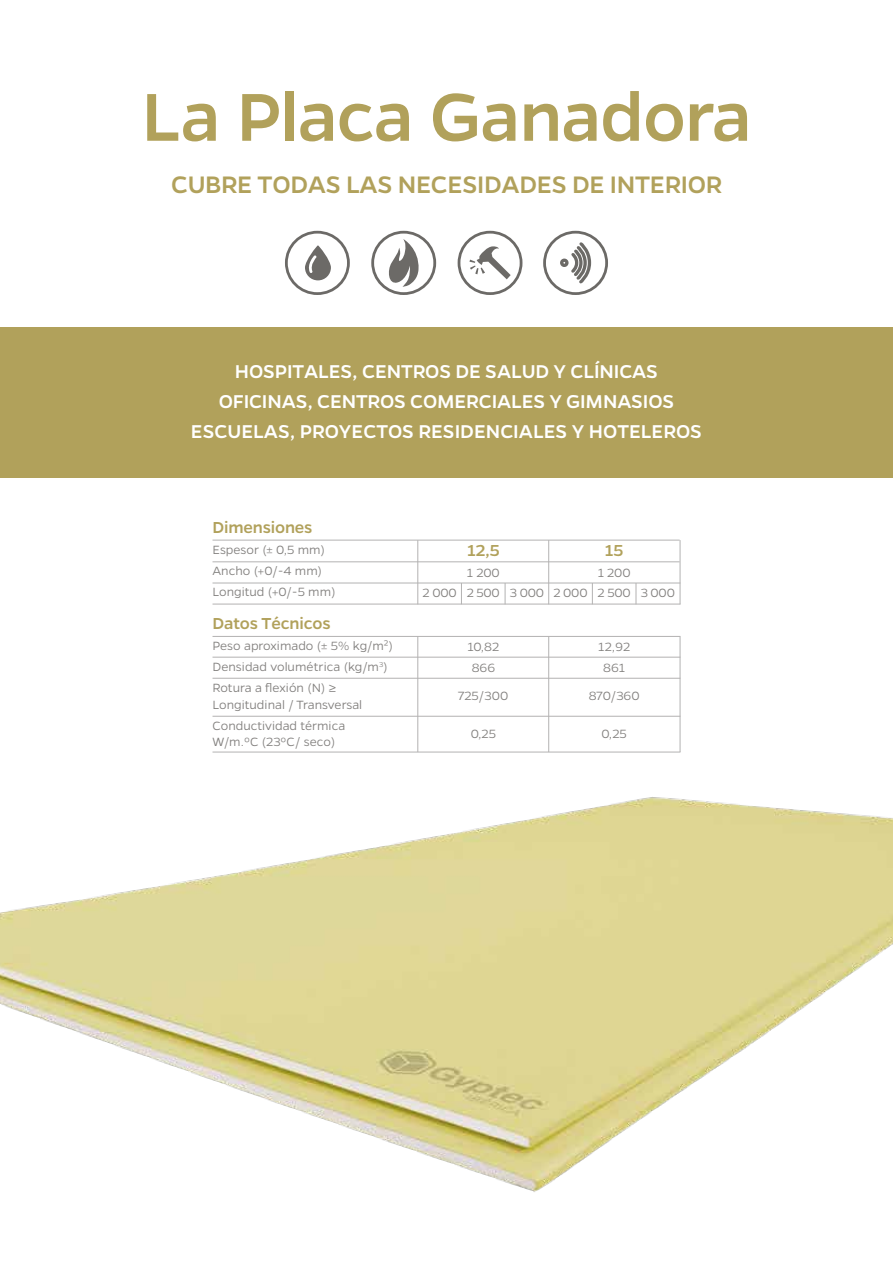
<style>
.page{position:relative;width:893px;height:1263px;background:#fff}
.page>*{position:absolute;margin:0;border:0;box-sizing:border-box;transform-origin:0 0}
.t1{font:500 76.5px "Gentona";letter-spacing:-.01em;color:#b1a15b}
.t2{font:500 27px "Gentona";letter-spacing:-.01em;color:#b1a15b}
.t3{font:500 21px/30px "Gentona";letter-spacing:-.005em;color:#fff;text-align:center}
.t4{font:500 18px "Gentona";letter-spacing:-.01em;color:#b1a15b}
.t5{font:300 13.5px/21px "Gentona";color:#817f7d}
.s1{font-family:"Myriad Pro";font-weight:400}
</style>
<div class="page">
<div style="left:0;top:326px;width:893px;height:151px;background:#b1a15b"></div>
<img style="left:0;top:738px;width:893px;height:454px">
<svg style="left:285px;top:231px;width:65px;height:64px"></svg>
<svg style="left:458px;top:231px;width:64px;height:64px"></svg>
<svg style="left:371px;top:231px;width:65px;height:64px"></svg>
<svg style="left:543px;top:231px;width:65px;height:64px"></svg>
<div style="left:560px;top:259px;width:9px;height:8px;border:3px solid #6c6a67;border-radius:50%"></div>
<hr style="left:213px;top:561px;width:467px;height:1px;background:#b3b2b2">
<hr style="left:213px;top:540px;width:467px;height:1px;background:#b3b2b2">
<hr style="left:213px;top:583px;width:467px;height:1px;background:#b3b2b2">
<hr style="left:213px;top:604px;width:467px;height:1px;background:#b3b2b2">
<hr style="left:417px;top:540px;width:1px;height:64px;background:#b3b2b2">
<hr style="left:548px;top:540px;width:1px;height:64px;background:#b3b2b2">
<svg style="left:461px;top:584px;width:1px;height:20px"></svg>
<svg style="left:505px;top:583px;width:1px;height:21px"></svg>
<svg style="left:636px;top:583px;width:1px;height:21px"></svg>
<svg style="left:592px;top:584px;width:1px;height:20px"></svg>
<hr style="left:680px;top:540px;width:1px;height:64px;background:#b3b2b2">
<hr style="left:213px;top:657px;width:467px;height:1px;background:#b3b2b2">
<hr style="left:213px;top:678px;width:467px;height:1px;background:#b3b2b2">
<hr style="left:213px;top:636px;width:467px;height:1px;background:#b3b2b2">
<hr style="left:213px;top:716px;width:467px;height:1px;background:#b3b2b2">
<hr style="left:213px;top:752px;width:467px;height:1px;background:#b3b2b2">
<hr style="left:417px;top:636px;width:1px;height:116px;background:#b3b2b2">
<hr style="left:548px;top:636px;width:1px;height:116px;background:#b3b2b2">
<hr style="left:680px;top:636px;width:1px;height:116px;background:#b3b2b2">
<h1 class="t1" style="left:141px;top:73px;width:611px">La Placa Ganadora</h1>
<h2 class="t2" style="left:171px;top:169px;width:552px">CUBRE TODAS LAS NECESIDADES DE INTERIOR</h2>
<h3 class="t3" style="left:191px;top:357px;width:513px">HOSPITALES, CENTROS DE SALUD Y CLÍNICAS<br>OFICINAS, CENTROS COMERCIALES Y GIMNASIOS<br>ESCUELAS, PROYECTOS RESIDENCIALES Y HOTELEROS</h3>
<h3 class="t4" style="left:213px;top:517px;width:101px">Dimensiones</h3>
<p class="t5" style="left:213px;top:539px;width:124px">Espesor (± 0,5 mm)<br>Ancho (+0/-4 mm)<br>Longitud (+0/-5 mm)</p>
<h3 class="t4" style="left:213px;top:613px;width:120px">Datos Técnicos</h3>
<p class="t5" style="left:213px;top:635px;width:182px">Peso aproximado (± 5% kg/m²)<br>Densidad volumétrica (kg/m<sup>3</sup>)<br>Rotura a flexión (N) <span class="s1">≥</span></p>
<p class="t5" style="left:213px;top:694px;width:151px">Longitudinal / Transversal<br>Conductividad térmica</p>
<p class="t5" style="left:213px;top:731px;width:124px">W/m.ºC (23ºC/ seco)</p>
<h3 class="t4" style="left:467px;top:540px;width:34px">12,5</h3>
<p class="t5" style="left:467px;top:562px;width:34px">1 200</p>
<h3 class="t4" style="left:605px;top:540px;width:20px">15</h3>
<p class="t5" style="left:598px;top:562px;width:34px">1 200</p>
<p class="t5" style="left:423px;top:582px;width:254px">2 000 2 500 3 000 2 000 2 500 3 000</p>
<p class="t5" style="left:467px;top:636px;width:33px;text-align:center">10,82<br>866</p>
<p class="t5" style="left:458px;top:685px;width:52px">725/300</p>
<p class="t5" style="left:471px;top:723px;width:27px">0,25</p>
<p class="t5" style="left:598px;top:636px;width:33px;text-align:center">12,92<br>861</p>
<p class="t5" style="left:589px;top:685px;width:52px">870/360</p>
<p class="t5" style="left:602px;top:723px;width:27px">0,25</p>
</div>
